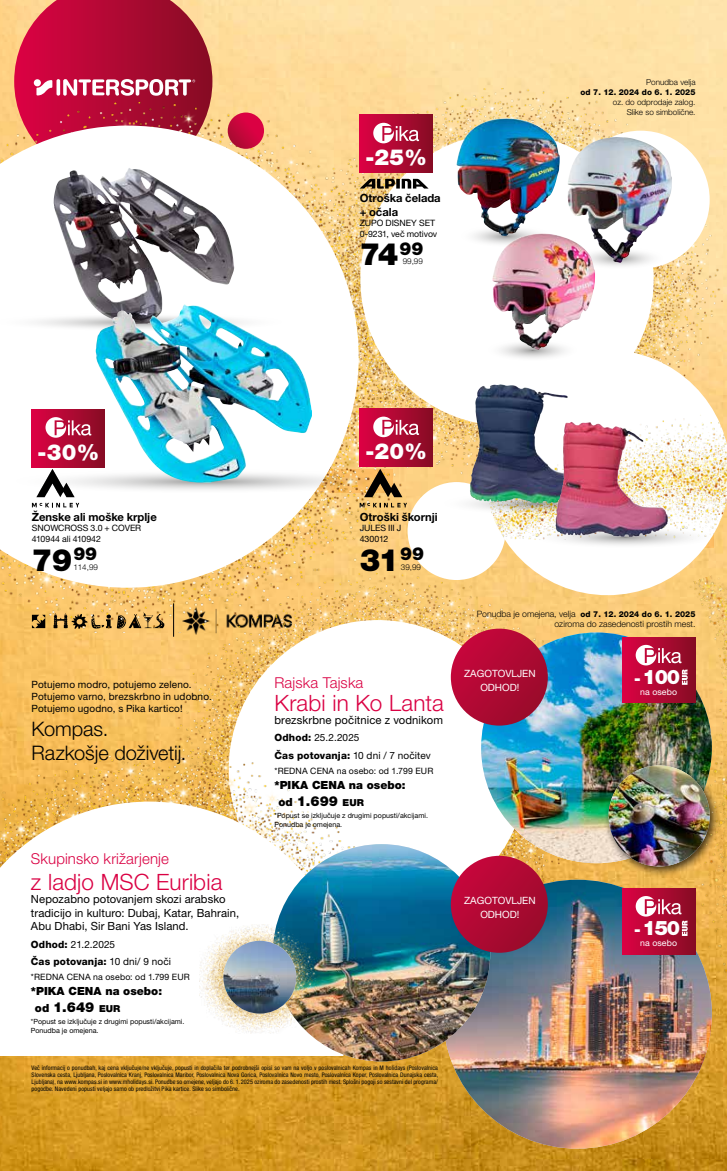
<style>
.page{position:relative;width:727px;height:1171px;background:#fff}
.page>*{position:absolute;margin:0;border:0;box-sizing:border-box;transform-origin:0 0}
.t1{font:900 30.75px "Helvetica Neue LT Pro";color:#000}
.t2{font:300 22.5px "Helvetica Neue LT Pro";letter-spacing:.005em;color:#da0143}
.t3{font:900 22px "Helvetica Neue LT Pro";color:#fff}
.t4{font:300 20px/24px "Helvetica Neue LT Pro";letter-spacing:-.005em;color:#000}
.t5{font:900 20px "Helvetica Neue LT Pro";letter-spacing:-.06em;color:#fff}
.t6{font:300 15px "Helvetica Neue LT Pro";letter-spacing:.01em;color:#da0143}
.t7{font:900 13.75px "Helvetica Neue LT Pro";color:#000}
.t8{font:11.25px/13.5px "Helvetica Neue LT Pro";letter-spacing:.01em;color:#000}
.t9{font:700 11.25px/13.5px "Helvetica Neue LT Pro";letter-spacing:-.005em;color:#000}
.t10{font:900 11.25px "Helvetica Neue LT Pro";color:#000}
.t11{font:10px/12px "Helvetica Neue LT Pro";letter-spacing:.01em;color:#000}
.t12{font:10px/13.8px "Helvetica Neue LT Pro";color:#fff;text-align:center}
.t13{font:8.75px/10.5px "Helvetica Neue LT Pro";color:#000}
.t14{font:300 8.75px/10px "Helvetica Neue LT Pro";color:#000;text-align:right}
.t15{font:8.75px "Helvetica Neue LT Pro";letter-spacing:.02em;color:#000}
.t16{font:8.75px "Helvetica Neue LT Pro";letter-spacing:.01em;color:#fff}
.t17{font:300 8.12px/10px "Helvetica Neue LT Pro";color:#000;text-align:right}
.t18{font:800 8.12px "Helvetica Neue LT Pro";color:#000}
.t19{font:300 8px "Helvetica Neue LT Pro";color:#000}
.t20{font:7.12px/8.6px "Helvetica Neue LT Pro";color:#000}
.t21{font:condensed 6.25px/6.9px "Helvetica Neue LT Pro";letter-spacing:.01em;color:#000;text-align:justify}
.s1{font-weight:800}
.s2{font-size:11.25px}
.s3{font-size:9.62px}
.s4{font-weight:800;font-size:8.12px}
.s5{font-size:16.25px}
</style>
<div class="page">
<img style="left:0;top:0;width:726px;height:1170px">
<svg style="left:14px;top:0;width:198px;height:102px;background:#ba203f"></svg>
<svg style="left:56px;top:79px;width:4px;height:17px"></svg>
<svg style="left:63px;top:79px;width:132px;height:17px"></svg>
<div style="left:34px;top:79px;width:7px;height:7px;background:#fff;border-radius:50%"></div>
<svg style="left:36px;top:80px;width:16px;height:15px"></svg>
<hr style="left:173px;top:603px;width:1px;height:33px;background:#000">
<img style="left:174px;top:573px;width:412px;height:310px">
<div style="left:229px;top:620px;width:297px;height:298px;background:#fff;border-radius:50%"></div>
<img style="left:0;top:102px;width:440px;height:530px">
<img style="left:299px;top:89px;width:422px;height:387px">
<img style="left:0;top:747px;width:394px;height:102px">
<svg style="left:0;top:801px;width:350px;height:254px"></svg>
<img style="left:443px;top:879px;width:268px;height:269px;border-radius:134px">
<img style="left:481px;top:632px;width:230px;height:231px;border-radius:115px">
<img style="left:273px;top:844px;width:217px;height:217px;border-radius:109px">
<div style="left:407px;top:482px;width:98px;height:98px;background:#fff;border-radius:50%"></div>
<svg style="left:484px;top:350px;width:242px;height:245px"></svg>
<img style="left:484px;top:405px;width:242px;height:134px">
<div style="left:571px;top:131px;width:138px;height:138px;background:#fff;border-radius:50%"></div>
<div style="left:360px;top:133px;width:293px;height:293px;background:#fff;border-radius:50%"></div>
<svg style="left:0;top:126px;width:358px;height:461px"></svg>
<svg style="left:228px;top:112px;width:36px;height:37px"></svg>
<svg style="left:32px;top:409px;width:64px;height:58px;background:#b80736"></svg>
<svg style="left:45px;top:417px;width:46px;height:20px"></svg>
<div style="left:359px;top:409px;width:73px;height:57px;background:linear-gradient(to right,#dd0244,#870d24)"></div>
<svg style="left:373px;top:416px;width:46px;height:21px"></svg>
<div style="left:359px;top:115px;width:73px;height:58px;background:linear-gradient(to right,#dd0344,#870d24)"></div>
<svg style="left:373px;top:123px;width:46px;height:20px"></svg>
<svg style="left:359px;top:179px;width:69px;height:9px"></svg>
<svg style="left:450px;top:628px;width:97px;height:97px;background:#b10c35"></svg>
<svg style="left:450px;top:855px;width:97px;height:97px;background:#af0b35"></svg>
<img style="left:586px;top:569px;width:140px;height:468px">
<img style="left:54px;top:168px;width:180px;height:145px">
<svg style="left:0;top:313px;width:96px;height:18px"></svg>
<svg style="left:17px;top:469px;width:390px;height:38px"></svg>
<img style="left:96px;top:304px;width:216px;height:178px">
<svg style="left:470px;top:503px;width:85px;height:11px"></svg>
<img style="left:470px;top:384px;width:95px;height:119px">
<svg style="left:536px;top:526px;width:177px;height:21px"></svg>
<img style="left:555px;top:422px;width:102px;height:115px">
<svg style="left:595px;top:263px;width:67px;height:6px"></svg>
<svg style="left:501px;top:350px;width:64px;height:8px"></svg>
<svg style="left:474px;top:236px;width:18px;height:7px"></svg>
<img style="left:456px;top:118px;width:103px;height:118px">
<img style="left:567px;top:137px;width:105px;height:126px">
<img style="left:492px;top:233px;width:103px;height:117px">
<img style="left:199px;top:924px;width:120px;height:109px">
<img style="left:223px;top:940px;width:73px;height:73px;border-radius:36px">
<h3 class="t3" style="left:365px;top:144px;width:63px">-25%</h3>
<h3 class="t9" style="left:359px;top:191px;width:83px">Otroška čelada + očala</h3>
<h3 class="t13" style="left:359px;top:217px;width:79px">ZUPO DISNEY SET<br>0-9231, več motivov</h3>
<h1 class="t1" style="left:359px;top:236px;width:65px">74<sup>99</sup></h1>
<p class="t19" style="left:402px;top:256px;width:22px">99,99</p>
<h3 class="t17" style="left:646px;top:77px;width:51px">Ponudba velja</h3>
<h3 class="t18" style="left:580px;top:87px;width:116px">od 7. 12. 2024 do 6. 1. 2025</h3>
<h3 class="t17" style="left:612px;top:97px;width:84px">oz. do odprodaje zalog.<br>Slike so simbolične.</h3>
<h3 class="t3" style="left:38px;top:439px;width:63px">-30%</h3>
<h3 class="t3" style="left:365px;top:438px;width:63px">-20%</h3>
<h3 class="t9" style="left:32px;top:510px;width:126px">Ženske ali moške krplje</h3>
<h3 class="t13" style="left:32px;top:523px;width:111px">SNOWCROSS 3.0 + COVER<br>410944 ali 410942</h3>
<h1 class="t1" style="left:32px;top:541px;width:67px">79<sup>99</sup></h1>
<p class="t19" style="left:73px;top:562px;width:26px">114,99</p>
<h3 class="t9" style="left:359px;top:510px;width:79px">Otroški škornji</h3>
<h3 class="t13" style="left:359px;top:523px;width:43px">JULES III J<br>430012</h3>
<h1 class="t1" style="left:359px;top:541px;width:66px">31<sup>99</sup></h1>
<p class="t19" style="left:401px;top:562px;width:22px">39,99</p>
<h3 class="t11" style="left:32px;top:678px;width:182px">Potujemo modro, potujemo zeleno.<br>Potujemo varno, brezskrbno in udobno.<br>Potujemo ugodno, s Pika kartico!</h3>
<h3 class="t4" style="left:32px;top:716px;width:156px">Kompas.<br>Razkošje doživetij.</h3>
<h3 class="t6" style="left:31px;top:849px;width:139px">Skupinsko križarjenje</h3>
<h2 class="t2" style="left:31px;top:868px;width:193px">z ladjo MSC Euribia</h2>
<h3 class="t8" style="left:31px;top:892px;width:210px">Nepozabno potovanjem skozi arabsko tradicijo in kulturo: Dubaj, Katar, Bahrain,<br>Abu Dhabi, Sir Bani Yas Island.</h3>
<h3 class="t11" style="left:31px;top:935px;width:142px;line-height:17.1px"><span class="s1">Odhod:</span> 21.2.2025<br><span class="s1">Čas potovanja:</span> 10 dni/ 9 noči</h3>
<h3 class="t15" style="left:31px;top:971px;width:160px">*REDNA CENA na osebo: od 1.799 EUR</h3>
<h3 class="t10" style="left:31px;top:984px;width:133px">*PIKA CENA na osebo:</h3>
<h3 class="t7" style="left:35px;top:998px;width:87px"><span class="s2">od</span> 1.649 <span class="s3">EUR</span></h3>
<p class="t20" style="left:31px;top:1017px;width:155px">*Popust se izključuje z drugimi popusti/akcijami.<br>Ponudba je omejena.</p>
<h3 class="t6" style="left:274px;top:673px;width:90px">Rajska Tajska</h3>
<h2 class="t2" style="left:274px;top:689px;width:171px">Krabi in Ko Lanta</h2>
<h3 class="t8" style="left:274px;top:713px;width:170px">brezskrbne počitnice z vodnikom</h3>
<h3 class="t11" style="left:274px;top:729px;width:158px;line-height:17.1px"><span class="s1">Odhod:</span> 25.2.2025<br><span class="s1">Čas potovanja:</span> 10 dni / 7 nočitev</h3>
<h3 class="t15" style="left:274px;top:765px;width:160px">*REDNA CENA na osebo: od 1.799 EUR</h3>
<h3 class="t10" style="left:274px;top:778px;width:133px">*PIKA CENA na osebo:</h3>
<h3 class="t7" style="left:278px;top:792px;width:87px"><span class="s2">od</span> 1.699 <span class="s3">EUR</span></h3>
<p class="t20" style="left:274px;top:811px;width:155px">*Popust se izključuje z drugimi popusti/akcijami.<br>Ponudba je omejena.</p>
<p class="t21" style="left:32px;top:1064px;width:408px">Več informacij o ponudbah, kaj cena vključuje/ne vključuje, popusti in doplačila ter podrobnejši opisi so vam na voljo v poslovalnicah Kompas in M holidays (Poslovalnica Slovenska cesta, Ljubljana, Poslovalnica Kranj, Poslovalnica Maribor, Poslovalnica Nova Gorica, Poslovalnica Novo mesto, Poslovalnica Koper, Poslovalnica Dunajska cesta, Ljubljana), na www.kompas.si in www.mholidays.si. Ponudbe so omejene, veljajo do 6. 1. 2025 oziroma do zasedenosti prostih mest. Splošni pogoji so sestavni del programa/ pogodbe. Navedeni popusti veljajo samo ob predložitvi Pika kartice. Slike so simbolične.</p>
<h3 class="t14" style="left:476px;top:608px;width:220px">Ponudba je omejena, velja <span class="s4">od 7. 12. 2024 do 6. 1. 2025 </span>oziroma do zasedenosti prostih mest.</h3>
<h3 class="t12" style="left:464px;top:666px;width:73px">ZAGOTOVLJEN<br>ODHOD!</h3>
<h3 class="t12" style="left:464px;top:893px;width:73px">ZAGOTOVLJEN<br>ODHOD!</h3>
<h3 class="t5" style="left:633px;top:664px;width:48px"><span class="s5">-</span> 100</h3>
<h3 class="t16" style="left:640px;top:687px;width:38px">na osebo</h3>
<h3 class="t5" style="left:633px;top:915px;width:48px"><span class="s5">-</span> 150</h3>
<h3 class="t16" style="left:640px;top:938px;width:38px">na osebo</h3>
</div>
